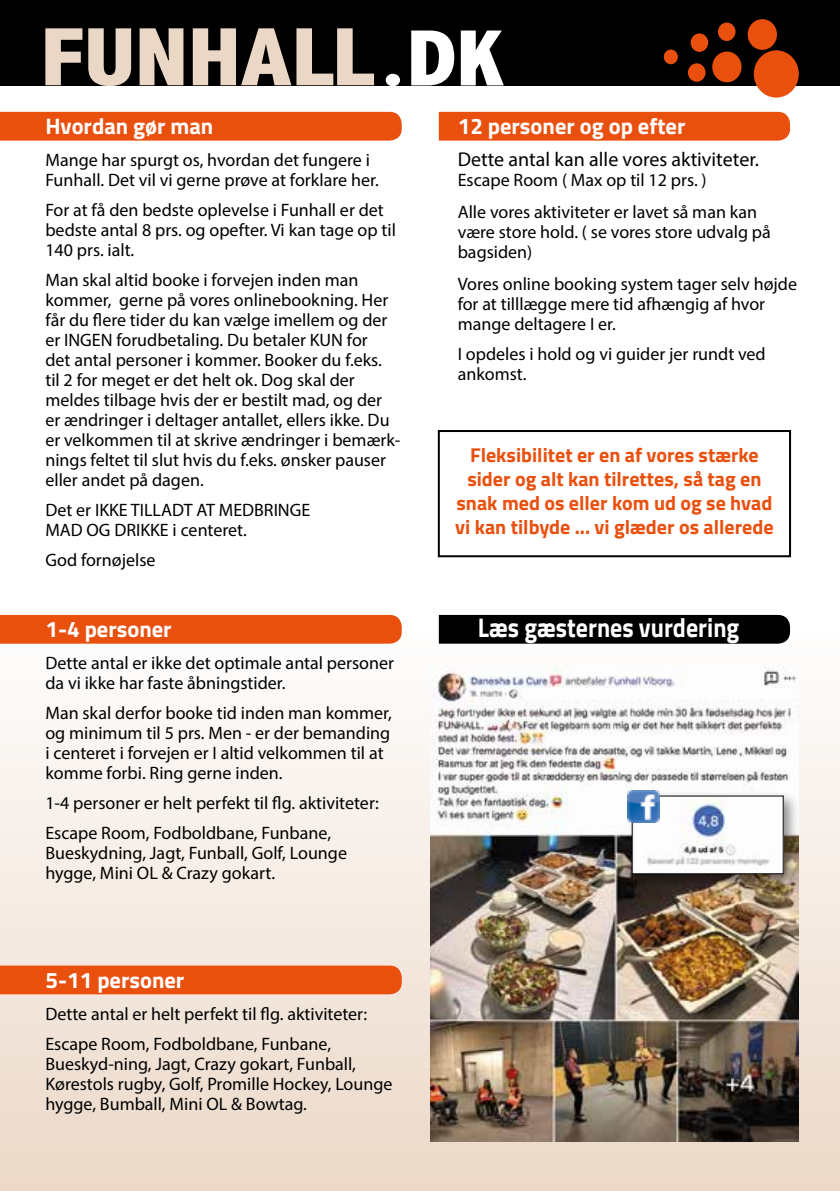
<style>
.page{position:relative;width:840px;height:1191px;background:#fff}
.page>*{position:absolute;margin:0;border:0;box-sizing:border-box;transform-origin:0 0}
.t1{font:700 27px "Titillium";color:#fff;scale:.89 1}
.t2{font:700 22.4px "Titillium";color:#fff}
.t3{font:700 20px/24px "Titillium";color:#e9500e;text-align:center}
.t4{font:20px "Myriad Pro";color:#000}
.t5{font:18px/20px "Myriad Pro";color:#000}
</style>
<div class="page">
<div style="left:0;top:631px;width:839px;height:560px;background:linear-gradient(to bottom,#fdfcfb,#ebd8c8)"></div>
<div style="left:0;top:112px;width:401px;height:29px;background:#e9500e"></div>
<div style="left:438px;top:112px;width:351px;height:29px;background:#e9500e"></div>
<div style="left:438px;top:615px;width:351px;height:28px;background:#000"></div>
<div style="left:0;top:615px;width:401px;height:28px;background:#e9500e"></div>
<div style="left:0;top:965px;width:401px;height:29px;background:#e9500e"></div>
<div style="left:0;top:0;width:839px;height:85px;background:#000"></div>
<svg style="left:385px;top:31px;width:118px;height:55px"></svg>
<svg style="left:45px;top:28px;width:329px;height:58px"></svg>
<img style="left:430px;top:666px;width:368px;height:476px">
<div style="left:626px;top:790px;width:173px;height:100px;background:#000;opacity:.45"></div>
<img style="left:633px;top:798px;width:148px;height:74px">
<div style="left:753px;top:50px;width:45px;height:48px;background:#e9500e;border-radius:50%"></div>
<div style="left:747px;top:19px;width:29px;height:31px;background:#e9500e;border-radius:50%"></div>
<div style="left:711px;top:51px;width:30px;height:31px;background:#e9500e;border-radius:50%"></div>
<div style="left:717px;top:22px;width:18px;height:19px;background:#e9500e;border-radius:50%"></div>
<div style="left:690px;top:33px;width:18px;height:19px;background:#e9500e;border-radius:50%"></div>
<div style="left:687px;top:63px;width:18px;height:19px;background:#e9500e;border-radius:50%"></div>
<div style="left:663px;top:49px;width:14px;height:15px;background:#e9500e;border-radius:50%"></div>
<img style="left:627px;top:791px;width:31px;height:31px">
<div style="left:437px;top:430px;width:353px;height:127px;border:2px solid #000"></div>
<p class="t2" style="left:45px;top:109px;width:169px">Hvordan gør man</p>
<p class="t5" style="left:45px;top:150px;width:335px">Mange har spurgt os, hvordan det fungere i<br>Funhall. Det vil vi gerne prøve at forklare her.</p>
<p class="t5" style="left:45px;top:200px;width:352px">For at få den bedste oplevelse i Funhall er det bedste antal 8 prs. og opefter. Vi kan tage op til<br>140 prs. ialt.</p>
<p class="t5" style="left:45px;top:270px;width:356px">Man skal altid booke i forvejen inden man kommer, gerne på vores onlinebookning. Her får du flere tider du kan vælge imellem og der er INGEN forudbetaling. Du betaler KUN for<br>det antal personer i kommer. Booker du f.eks. til 2 for meget er det helt ok. Dog skal der meldes tilbage hvis der er bestilt mad, og der er ændringer i deltager antallet, ellers ikke. Du er velkommen til at skrive ændringer i bemærk&shy;nings feltet til slut hvis du f.eks. ønsker pauser eller andet på dagen.</p>
<p class="t5" style="left:45px;top:500px;width:264px">Det er IKKE TILLADT AT MEDBRINGE<br>MAD OG DRIKKE i centeret.</p>
<p class="t5" style="left:45px;top:550px;width:112px">God fornøjelse</p>
<p class="t2" style="left:45px;top:612px;width:128px">1-4 personer</p>
<p class="t5" style="left:45px;top:653px;width:350px">Dette antal er ikke det optimale antal personer da vi ikke har faste åbningstider.</p>
<p class="t5" style="left:45px;top:703px;width:348px">Man skal derfor booke tid inden man kommer, og minimum til 5 prs. Men - er der bemanding i centeret i forvejen er I altid velkommen til at komme forbi. Ring gerne inden.</p>
<p class="t5" style="left:45px;top:788px;width:335px;line-height:30px">1-4 personer er helt perfekt til flg. aktiviteter:<br>Escape Room, Fodboldbane, Funbane,</p>
<p class="t5" style="left:45px;top:843px;width:303px">Bueskydning, Jagt, Funball, Golf, Lounge hygge, Mini OL &amp; Crazy gokart.</p>
<p class="t2" style="left:45px;top:962px;width:140px">5-11 personer</p>
<p class="t5" style="left:45px;top:998px;width:323px;line-height:30px">Dette antal er helt perfekt til flg. aktiviteter:<br>Escape Room, Fodboldbane, Funbane,</p>
<p class="t5" style="left:45px;top:1053px;width:348px">Bueskyd-ning, Jagt, Crazy gokart, Funball,<br>Kørestols rugby, Golf, Promille Hockey, Lounge hygge, Bumball, Mini OL &amp; Bowtag.</p>
<p class="t2" style="left:457px;top:109px;width:229px">12 personer og op efter</p>
<p class="t4" style="left:457px;top:147px;width:302px">Dette antal kan alle vores aktiviteter.</p>
<p class="t5" style="left:457px;top:164px;width:301px;line-height:32px">Escape Room ( Max op til 12 prs. )<br>Alle vores aktiviteter er lavet så man kan</p>
<p class="t5" style="left:457px;top:222px;width:314px">være store hold. ( se vores store udvalg på bagsiden)</p>
<p class="t5" style="left:457px;top:274px;width:341px">Vores online booking system tager selv højde for at tilllægge mere tid afhængig af hvor mange deltagere I er.</p>
<p class="t5" style="left:457px;top:344px;width:309px">I opdeles i hold og vi guider jer rundt ved ankomst.</p>
<p class="t3" style="left:455px;top:441px;width:320px">Fleksibilitet er en af vores stærke sider og alt kan tilrettes, så tag en snak med os eller kom ud og se hvad vi kan tilbyde ... vi glæder os allerede</p>
<h1 class="t1" style="left:477px;top:607px;width:295px">Læs gæsternes vurdering</h1>
</div>
